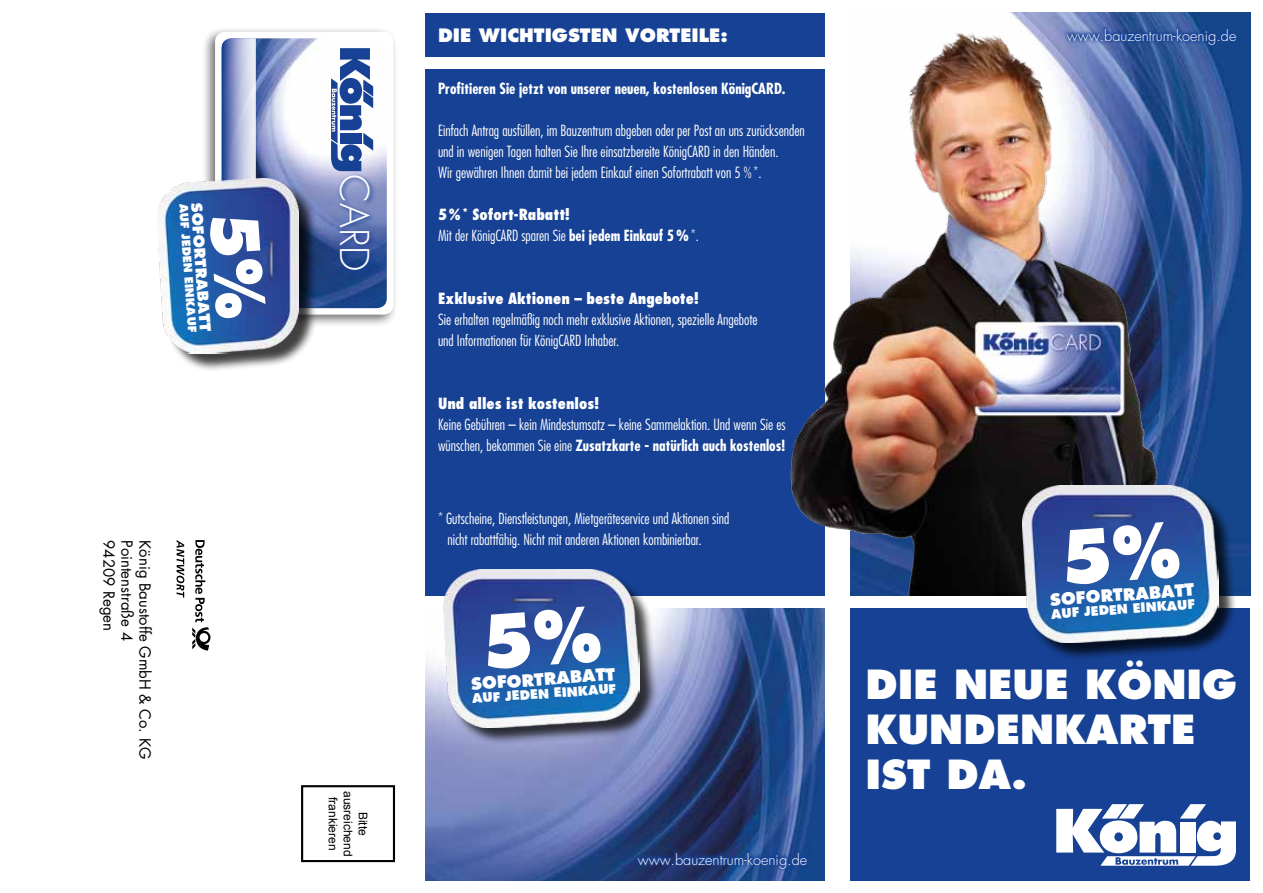
<style>
.page{position:relative;width:1263px;height:893px;background:#fff}
.page>*{position:absolute;margin:0;border:0;box-sizing:border-box;transform-origin:0 0}
.t1{font:800 39px/45px "Futura";color:#fff}
.t2{font:300 38.7px "Futura";color:#fff}
.t3{font:800 18px "Futura";color:#fff}
.t4{font:800 16.35px "Futura";color:#fff}
.t5{font:300 condensed 15px/21px "Futura";color:#fff}
.t6{font:700 condensed 15px "Futura";color:#fff}
.t7{font:800 condensed 15px "Futura";color:#fff}
.t8{font:15px "Futura";color:#000}
.t9{font:800 14.7px "Futura";color:#fff}
.t10{font:300 14.55px "Futura";color:#fff}
.t11{font:800 12.6px "Futura";color:#fff}
.t12{font:12px/15px "Arial";color:#000;text-align:center}
.t13{font:800 11.25px "Futura";color:#fff}
.s1{font-weight:800}
.s2{font-weight:700}
</style>
<div class="page">
<div style="left:850px;top:608px;width:400px;height:272px;background:#164194"></div>
<div style="left:425px;top:69px;width:400px;height:526px;background:#164194"></div>
<img style="left:1011px;top:13px;width:239px;height:16px">
<img style="left:425px;top:608px;width:400px;height:272px">
<img style="left:790px;top:29px;width:460px;height:566px">
<svg style="left:1056px;top:804px;width:180px;height:62px"></svg>
<svg style="left:1063px;top:24px;width:177px;height:25px;background:#365a9e"></svg>
<svg style="left:633px;top:847px;width:178px;height:25px;background:#1e3e7f"></svg>
<div style="left:1024px;top:487px;width:213px;height:174px;background:#000;opacity:.75"></div>
<img style="left:1022px;top:485px;width:197px;height:158px">
<div style="left:446px;top:572px;width:212px;height:174px;background:#000;opacity:.75"></div>
<img style="left:443px;top:569px;width:197px;height:158px">
<div style="left:301px;top:785px;width:94px;height:77px;border:2px solid #000"></div>
<svg style="left:192px;top:540px;width:18px;height:111px"></svg>
<svg style="left:176px;top:540px;width:8px;height:58px"></svg>
<div style="left:202px;top:27px;width:196px;height:301px;background:#000;opacity:.55"></div>
<div style="left:215px;top:32px;width:178px;height:283px;background:#fff;border-radius:10px"></div>
<img style="left:266px;top:38px;width:121px;height:270px">
<svg style="left:331px;top:48px;width:42px;height:123px"></svg>
<svg style="left:337px;top:174px;width:39px;height:103px;background:#556dab"></svg>
<div style="left:160px;top:180px;width:157px;height:192px;background:#000;opacity:.75"></div>
<img style="left:158px;top:178px;width:140px;height:175px">
<div style="left:425px;top:13px;width:400px;height:44px;background:#164194"></div>
<svg style="left:1063px;top:521px;width:117px;height:64px;background:#274e9d"></svg>
<svg style="left:484px;top:606px;width:117px;height:64px;background:#274e9d"></svg>
<svg style="left:209px;top:38px;width:57px;height:281px;background:#697fb6"></svg>
<p class="t9" style="left:206px;top:202px;width:130px;rotate:86deg">SOFORTRABATT</p>
<p class="t13" style="left:190px;top:203px;width:130px;rotate:86deg">AUF JED EN EINK AUF</p>
<p class="t8" style="left:118px;top:540px;width:93px;rotate:90deg">94209 Regen</p>
<p class="t8" style="left:136px;top:540px;width:102px;rotate:90deg">Pointenstraße 4</p>
<p class="t8" style="left:154px;top:540px;width:220px;rotate:90deg">König Baustoffe GmbH &amp; Co. KG</p>
<h2 class="t2" style="left:378px;top:174px;width:99px;rotate:90deg">Card</h2>
<p class="t12" style="left:370px;top:791px;width:67px;rotate:90deg">Bitte ausreichend frankieren</p>
<p class="t3" style="left:438px;top:24px;width:291px">DIE WICHTIGSTEN VORTEILE:</p>
<p class="t6" style="left:438px;top:79px;width:349px">Profitieren Sie jetzt von unserer neuen, kostenlosen KönigCARD.</p>
<p class="t5" style="left:438px;top:120px;width:368px">Einfach Antrag ausfüllen, im Bauzentrum abgeben oder per Post an uns zurücksenden und in wenigen Tagen halten Sie Ihre einsatzbereite KönigCARD in den Händen.<br>Wir gewähren Ihnen damit bei jedem Einkauf einen Sofortrabatt von 5 % <sup>*</sup>.</p>
<p class="t5" style="left:438px;top:204px;width:263px"><span class="s1">5%</span> <sup>*</sup> <span class="s1">Sofort-Rabatt!<br></span>Mit der KönigCARD sparen Sie <span class="s2">bei jedem Einkauf 5%</span> <sup>*</sup>.</p>
<p class="t7" style="left:438px;top:289px;width:262px">Exklusive Aktionen – beste Angebote!</p>
<p class="t5" style="left:438px;top:309px;width:321px">Sie erhalten regelmäßig noch mehr exklusive Aktionen, spezielle Angebote und Informationen für KönigCARD Inhaber.</p>
<p class="t7" style="left:438px;top:394px;width:162px">Und alles ist kostenlos!</p>
<p class="t5" style="left:438px;top:414px;width:349px">Keine Gebühren – kein Mindestumsatz – keine Sammelaktion. Und wenn Sie es wünschen, bekommen Sie eine <span class="s2">Zusatzkarte - natürlich auch kostenlos!</span></p>
<p class="t5" style="left:447px;top:508px;width:283px;text-indent:-9px"><sup>*</sup> Gutscheine, Dienstleistungen, Mietgeräteservice und Aktionen sind nicht rabattfähig. Nicht mit anderen Aktionen kombinierbar.</p>
<p class="t4" style="left:470px;top:674px;width:146px;rotate:-4deg">SOFORTRABATT</p>
<p class="t11" style="left:472px;top:691px;width:146px;rotate:-4deg">AUF JED EN EINK AUF</p>
<p class="t10" style="left:638px;top:850px;width:171px">www.bauzentrum-koenig.de</p>
<p class="t10" style="left:1067px;top:27px;width:171px">www.bauzentrum-koenig.de</p>
<p class="t4" style="left:1049px;top:589px;width:146px;rotate:-4deg">SOFORTRABATT</p>
<p class="t11" style="left:1050px;top:606px;width:146px;rotate:-4deg">AUF JED EN EINK AUF</p>
<h1 class="t1" style="left:865px;top:662px;width:373px">DIE NEUE KÖNIG<br>KUNDENKARTE<br>IST DA.</h1>
</div>
